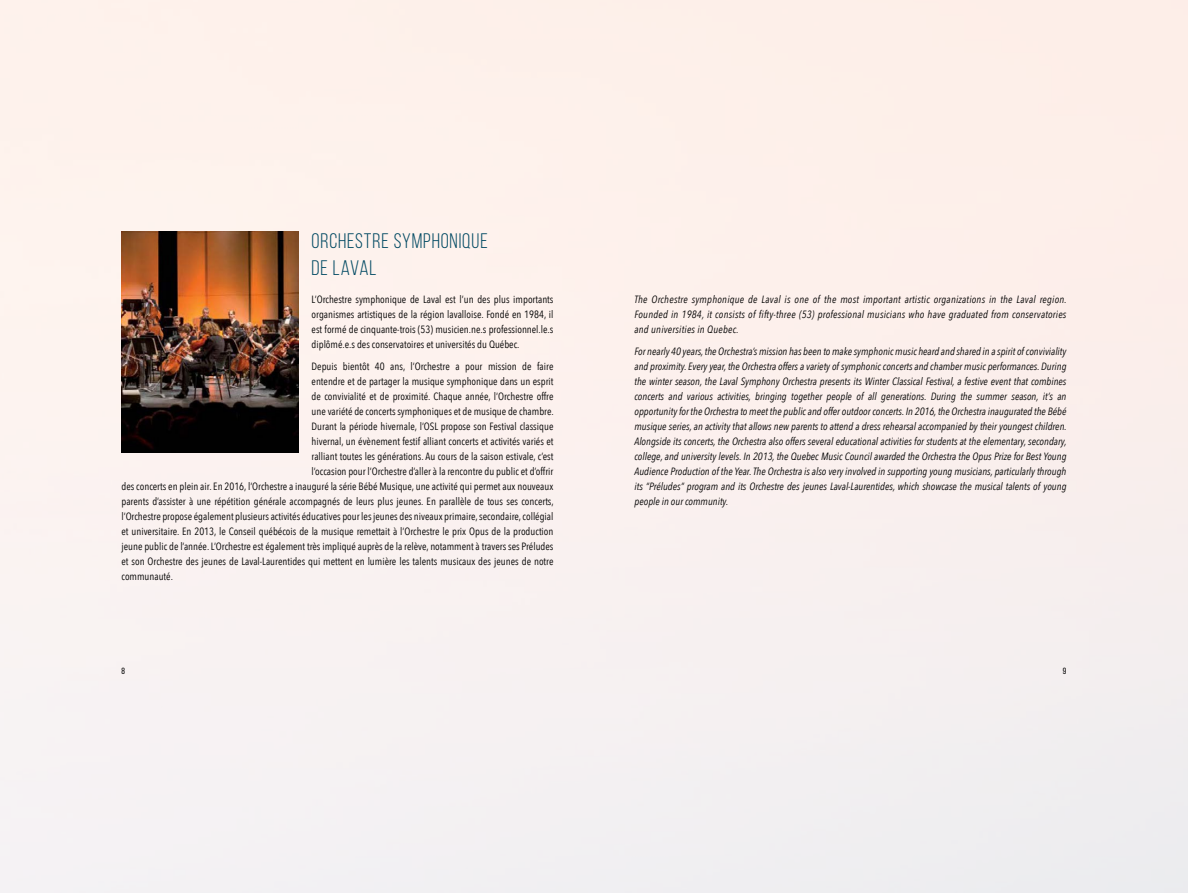
<style>
.page{position:relative;width:1188px;height:893px;background:#fff}
.page>*{position:absolute;margin:0;border:0;box-sizing:border-box;transform-origin:0 0}
.t1{font:21px/27px "Bebas Neue";letter-spacing:.04em;color:#004862}
.t2{font:10.5px/15px "Avenir Next Condensed";color:#000;text-align:justify}
.t3{font:italic 10.5px/15px "Avenir Next Condensed";letter-spacing:.005em;color:#000;text-align:justify}
.t4{font:9px "Bebas Neue";color:#000}
</style>
<div class="page">
<img style="left:0;top:0;width:1188px;height:893px">
<img style="left:122px;top:232px;width:176px;height:221px">
<h1 class="t1" style="left:312px;top:227px;width:178px">ORCHESTRE SYMPHONIQUE<br>DE LAVAL</h1>
<p class="t2" style="left:312px;top:291px;width:243px">L’Orchestre symphonique de Laval est l’un des plus importants organismes artistiques de la région lavalloise. Fondé en 1984, il est formé de cinquante-trois (53) musicien.ne.s professionnel.le.s diplômé.e.s des conservatoires et universités du Québec.</p>
<p class="t2" style="left:312px;top:358px;width:243px">Depuis bientôt 40 ans, l’Orchestre a pour mission de faire</p>
<p class="t2" style="left:312px;top:373px;width:243px">entendre et de partager la musique symphonique dans un esprit</p>
<p class="t2" style="left:312px;top:388px;width:243px">de convivialité et de proximité. Chaque année, l’Orchestre offre</p>
<p class="t2" style="left:312px;top:403px;width:244px">une variété de concerts symphoniques et de musique de chambre.</p>
<p class="t2" style="left:312px;top:418px;width:243px">Durant la période hivernale, l’OSL propose son Festival classique</p>
<p class="t2" style="left:312px;top:433px;width:243px">hivernal, un évènement festif alliant concerts et activités variés et</p>
<p class="t2" style="left:312px;top:448px;width:243px">ralliant toutes les générations. Au cours de la saison estivale, c’est</p>
<p class="t2" style="left:312px;top:463px;width:243px">l’occasion pour l’Orchestre d’aller à la rencontre du public et d’offrir</p>
<p class="t2" style="left:121px;top:478px;width:433px">des concerts en plein air. En 2016, l’Orchestre a inauguré la série Bébé Musique, une activité qui permet aux nouveaux</p>
<p class="t2" style="left:121px;top:493px;width:434px">parents d’assister à une répétition générale accompagnés de leurs plus jeunes. En parallèle de tous ses concerts,</p>
<p class="t2" style="left:121px;top:508px;width:434px">l’Orchestre propose également plusieurs activités éducatives pour les jeunes des niveaux primaire, secondaire, collégial</p>
<p class="t2" style="left:121px;top:523px;width:434px">et universitaire. En 2013, le Conseil québécois de la musique remettait à l’Orchestre le prix Opus de la production</p>
<p class="t2" style="left:121px;top:538px;width:434px">jeune public de l’année. L’Orchestre est également très impliqué auprès de la relève, notamment à travers ses Préludes</p>
<p class="t2" style="left:121px;top:553px;width:434px">et son Orchestre des jeunes de Laval-Laurentides qui mettent en lumière les talents musicaux des jeunes de notre</p>
<p class="t2" style="left:121px;top:568px;width:53px">communauté.</p>
<p class="t3" style="left:634px;top:291px;width:434px">The Orchestre symphonique de Laval is one of the most important artistic organizations in the Laval region.<br>Founded in 1984, it consists of fifty-three (53) professional musicians who have graduated from conservatories and universities in Quebec.</p>
<p class="t3" style="left:634px;top:343px;width:434px">For nearly 40 years, the Orchestra’s mission has been to make symphonic music heard and shared in a spirit of conviviality and proximity. Every year, the Orchestra offers a variety of symphonic concerts and chamber music performances. During the winter season, the Laval Symphony Orchestra presents its Winter Classical Festival, a festive event that combines concerts and various activities, bringing together people of all generations. During the summer season, it’s an opportunity for the Orchestra to meet the public and offer outdoor concerts. In 2016, the Orchestra inaugurated the Bébé musique series, an activity that allows new parents to attend a dress rehearsal accompanied by their youngest children.<br>Alongside its concerts, the Orchestra also offers several educational activities for students at the elementary, secondary, college, and university levels. In 2013, the Quebec Music Council awarded the Orchestra the Opus Prize for Best Young Audience Production of the Year. The Orchestra is also very involved in supporting young musicians, particularly through its “Préludes” program and its Orchestre des jeunes Laval-Laurentides, which showcase the musical talents of young people in our community.</p>
<p class="t4" style="left:122px;top:666px;width:5px">8</p>
<p class="t4" style="left:1063px;top:666px;width:5px">9</p>
</div>
